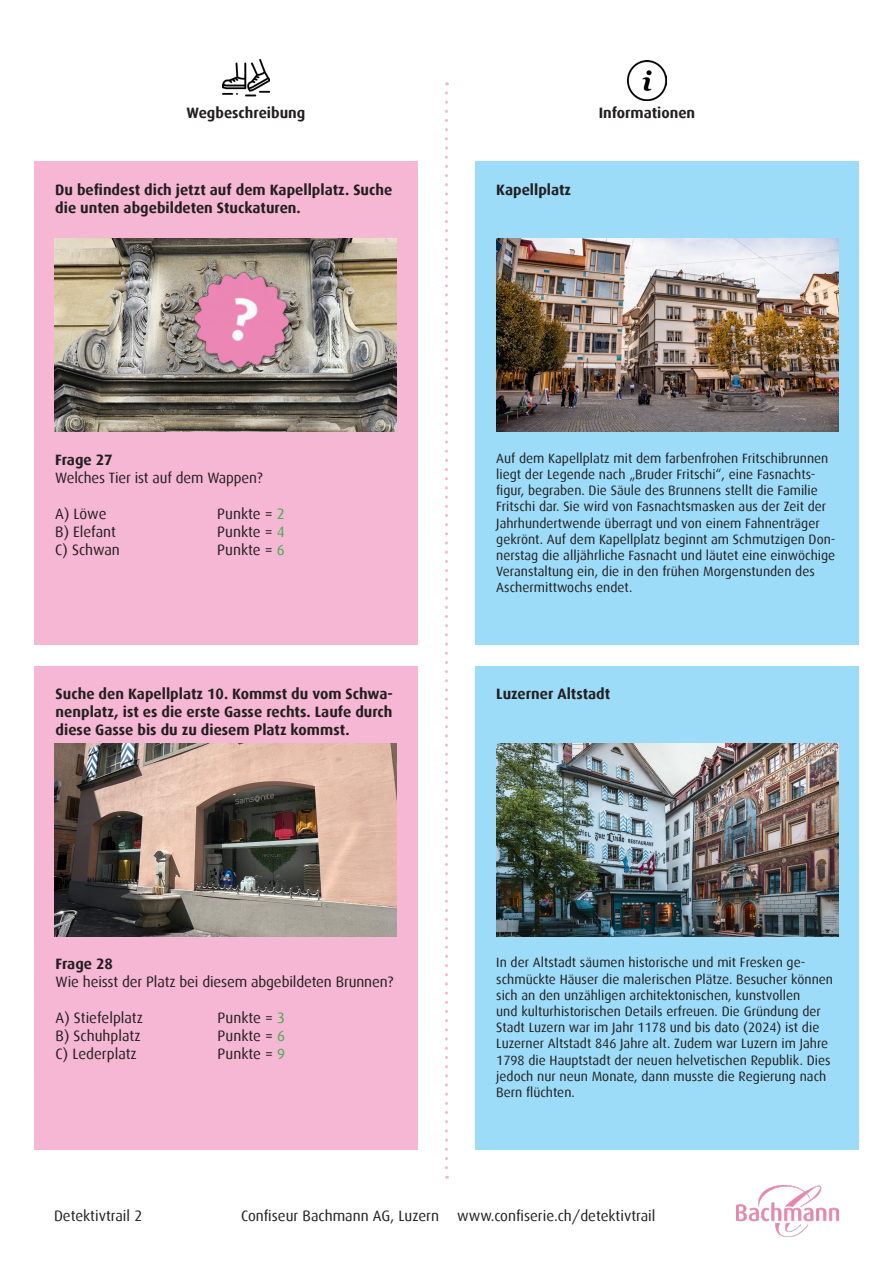
<style>
.page{position:relative;width:893px;height:1263px;background:#fff}
.page>*{position:absolute;margin:0;border:0;box-sizing:border-box;transform-origin:0 0}
.t1{font:700 15px/18px "Dax";color:#231f20}
.t2{font:15px "Dax";color:#231f20}
.t3{font:13.5px/16.2px "Dax";color:#231f20}
.s1{color:#40ae49}
</style>
<div class="page">
<img style="left:627px;top:60px;width:40px;height:40px">
<img style="left:223px;top:58px;width:46px;height:39px">
<svg style="left:445px;top:93px;width:3px;height:1086px"></svg>
<img style="left:736px;top:1186px;width:103px;height:50px">
<div style="left:34px;top:162px;width:384px;height:483px;background:#f6b7d4"></div>
<img style="left:54px;top:239px;width:342px;height:193px">
<div style="left:34px;top:666px;width:384px;height:483px;background:#f6b7d4"></div>
<img style="left:54px;top:743px;width:342px;height:193px">
<div style="left:475px;top:162px;width:384px;height:483px;background:#9cdcf8"></div>
<div style="left:475px;top:666px;width:384px;height:483px;background:#9cdcf8"></div>
<img style="left:497px;top:239px;width:342px;height:193px">
<img style="left:497px;top:743px;width:342px;height:193px">
<img style="left:175px;top:254px;width:134px;height:133px">
<p class="t1" style="left:187px;top:104px;width:120px">Wegbeschreibung</p>
<p class="t1" style="left:599px;top:104px;width:98px">Informationen</p>
<p class="t1" style="left:55px;top:181px;width:339px">Du befindest dich jetzt auf dem Kapellplatz. Suche die unten abgebildeten Stuckaturen.</p>
<p class="t1" style="left:55px;top:451px;width:59px">Frage 27</p>
<p class="t2" style="left:55px;top:469px;width:209px">Welches Tier ist auf dem Wappen?</p>
<p class="t2" style="left:55px;top:505px;width:53px">A) Löwe</p>
<p class="t2" style="left:217px;top:505px;width:69px">Punkte = <span class="s1">2</span></p>
<p class="t2" style="left:55px;top:523px;width:62px">B) Elefant</p>
<p class="t2" style="left:217px;top:523px;width:69px">Punkte = <span class="s1">4</span></p>
<p class="t2" style="left:55px;top:541px;width:66px">C) Schwan</p>
<p class="t2" style="left:217px;top:541px;width:69px">Punkte = <span class="s1">6</span></p>
<p class="t1" style="left:56px;top:685px;width:339px;text-align:justify">Suche den Kapellplatz 10. Kommst du vom Schwa&shy;nenplatz, ist es die erste Gasse rechts. Laufe durch diese Gasse bis du zu diesem Platz kommst.</p>
<p class="t1" style="left:56px;top:955px;width:59px">Frage 28</p>
<p class="t2" style="left:56px;top:974px;width:339px">Wie heisst der Platz bei diesem abgebildeten Brunnen?</p>
<p class="t2" style="left:56px;top:1010px;width:89px">A) Stiefelplatz</p>
<p class="t2" style="left:218px;top:1010px;width:69px">Punkte = <span class="s1">3</span></p>
<p class="t2" style="left:56px;top:1028px;width:87px">B) Schuhplatz</p>
<p class="t2" style="left:218px;top:1028px;width:69px">Punkte = <span class="s1">6</span></p>
<p class="t2" style="left:56px;top:1046px;width:83px">C) Lederplatz</p>
<p class="t2" style="left:218px;top:1046px;width:69px">Punkte = <span class="s1">9</span></p>
<p class="t1" style="left:496px;top:181px;width:76px">Kapellplatz</p>
<p class="t3" style="left:496px;top:450px;width:341px">Auf dem Kapellplatz mit dem farbenfrohen Fritschibrunnen liegt der Legende nach „Bruder Fritschi“, eine Fasnachts&shy;figur, begraben. Die Säule des Brunnens stellt die Familie Fritschi dar. Sie wird von Fasnachtsmasken aus der Zeit der Jahrhundertwende überragt und von einem Fahnenträger gekrönt. Auf dem Kapellplatz beginnt am Schmutzigen Don&shy;nerstag die alljährliche Fasnacht und läutet eine einwöchige Veranstaltung ein, die in den frühen Morgenstunden des Aschermittwochs endet.</p>
<p class="t1" style="left:496px;top:685px;width:116px">Luzerner Altstadt</p>
<p class="t3" style="left:496px;top:955px;width:338px">In der Altstadt säumen historische und mit Fresken ge&shy;schmückte Häuser die malerischen Plätze. Besucher können sich an den unzähligen architektonischen, kunstvollen<br>und kulturhistorischen Details erfreuen. Die Gründung der Stadt Luzern war im Jahr 1178 und bis dato (2024) ist die Luzerner Altstadt 846 Jahre alt. Zudem war Luzern im Jahre 1798 die Hauptstadt der neuen helvetischen Republik. Dies jedoch nur neun Monate, dann musste die Regierung nach Bern flüchten.</p>
<p class="t2" style="left:54px;top:1207px;width:90px">Detektivtrail 2</p>
<p class="t2" style="left:241px;top:1207px;width:416px">Confiseur Bachmann AG, Luzern www.confiserie.ch/detektivtrail</p>
</div>
